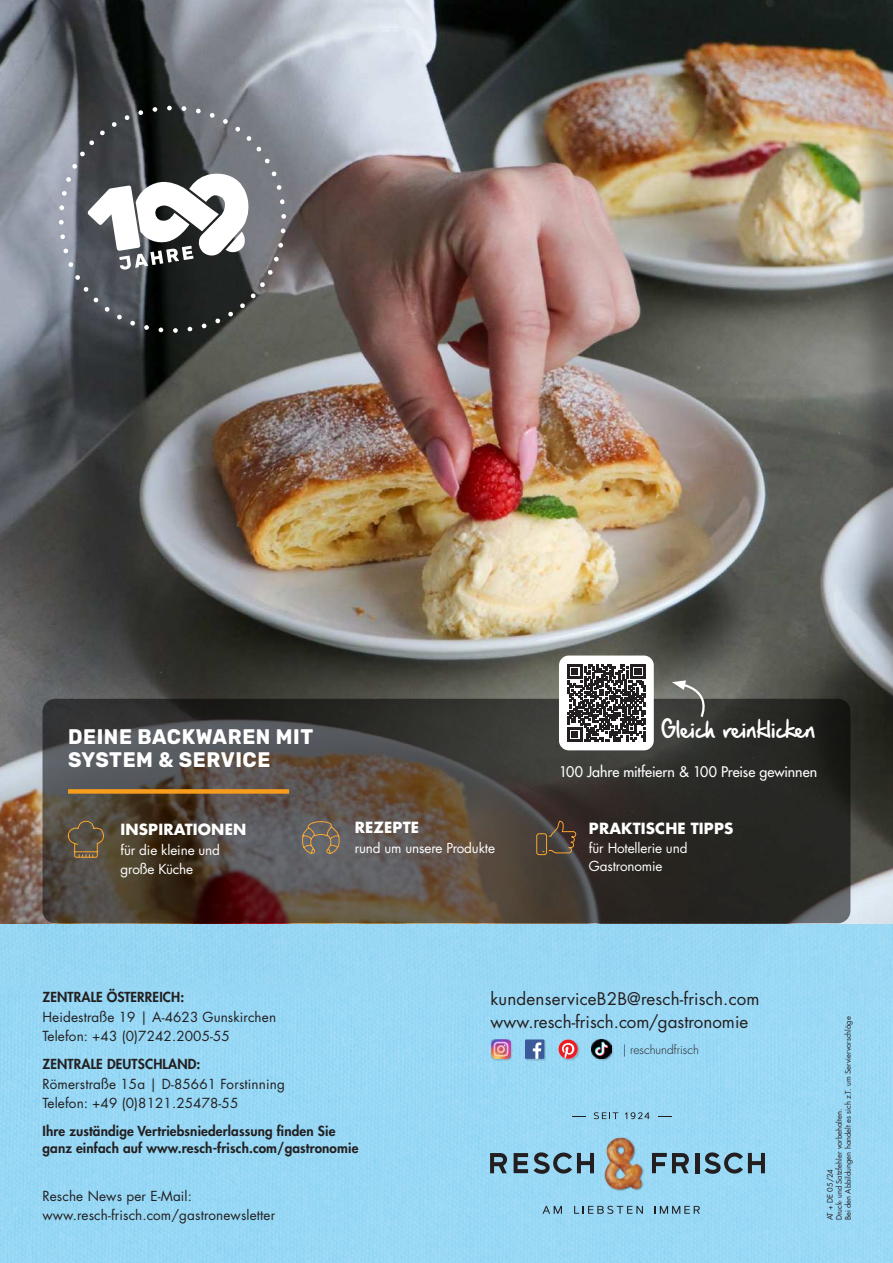
<style>
.page{position:relative;width:893px;height:1263px;background:#fff}
.page>*{position:absolute;margin:0;border:0;box-sizing:border-box;transform-origin:0 0}
.t1{font:700 21px/22.5px "Rubik";letter-spacing:.03em;color:#fff;scale:.96 1}
.t2{font:16.95px/22.6px "Futura LT Pro";color:#231f20}
.t3{font:700 15px "Futura LT Pro";letter-spacing:.01em;color:#fff}
.t4{font:500 14.25px "Futura LT Pro";letter-spacing:-.005em;color:#fff}
.t5{font:13.5px/19.5px "Futura LT Pro";letter-spacing:.01em;color:#231f20}
.t6{font:800 13.5px/16.2px "Futura LT Pro";letter-spacing:.01em;color:#231f20}
.t7{font:13.5px/19.5px "Futura LT Pro";letter-spacing:-.01em;color:#fff}
.t8{font:13.5px "Hand Of Sean Pro";color:#fff}
.t9{font:300 12px "Futura LT Pro";color:#231f20}
.t10{font:7.5px/9px "Futura LT Pro";color:#231f20}
</style>
<div class="page">
<img style="left:0;top:0;width:893px;height:924px">
<img style="left:0;top:924px;width:893px;height:339px">
<svg style="left:542px;top:1206px;width:20px;height:8px"></svg>
<svg style="left:574px;top:1206px;width:69px;height:8px"></svg>
<svg style="left:655px;top:1206px;width:45px;height:8px"></svg>
<svg style="left:704px;top:1152px;width:61px;height:22px"></svg>
<hr style="left:695px;top:1153px;width:4px;height:20px;background:#231f20">
<svg style="left:652px;top:1153px;width:37px;height:20px"></svg>
<svg style="left:490px;top:1153px;width:17px;height:20px"></svg>
<svg style="left:514px;top:1153px;width:14px;height:20px"></svg>
<svg style="left:534px;top:1152px;width:60px;height:22px"></svg>
<svg style="left:572px;top:1116px;width:14px;height:1px"></svg>
<svg style="left:594px;top:1112px;width:24px;height:7px"></svg>
<svg style="left:625px;top:1112px;width:25px;height:8px"></svg>
<svg style="left:658px;top:1116px;width:13px;height:1px"></svg>
<img style="left:605px;top:1136px;width:40px;height:55px">
<svg style="left:43px;top:699px;width:807px;height:224px;background:#423c37"></svg>
<svg style="left:68px;top:820px;width:36px;height:38px"></svg>
<svg style="left:302px;top:821px;width:38px;height:56px;background:#716a62"></svg>
<svg style="left:536px;top:821px;width:40px;height:34px"></svg>
<div style="left:68px;top:789px;width:221px;height:5px;background:#f89c1c"></div>
<div style="left:559px;top:655px;width:95px;height:95px;background:#fff;border-radius:10px"></div>
<svg style="left:567px;top:664px;width:78px;height:78px"></svg>
<svg style="left:672px;top:680px;width:41px;height:39px;background:#666762"></svg>
<div style="left:492px;top:1040px;width:122px;height:21px;background:#231f20;opacity:.2"></div>
<svg style="left:558px;top:1039px;width:20px;height:20px"></svg>
<img style="left:592px;top:1039px;width:19px;height:20px">
<div style="left:525px;top:1039px;width:19px;height:20px;background:#3b5a9a"></div>
<svg style="left:533px;top:1042px;width:8px;height:17px"></svg>
<img style="left:492px;top:1039px;width:19px;height:20px">
<div style="left:853px;top:105px;width:40px;height:1138px;background:#231f20;opacity:.32"></div>
<svg style="left:187px;top:327px;width:5px;height:5px"></svg>
<svg style="left:173px;top:328px;width:5px;height:5px"></svg>
<svg style="left:201px;top:323px;width:6px;height:5px"></svg>
<svg style="left:158px;top:327px;width:5px;height:5px"></svg>
<svg style="left:215px;top:318px;width:5px;height:5px"></svg>
<svg style="left:144px;top:325px;width:5px;height:5px"></svg>
<svg style="left:228px;top:311px;width:5px;height:6px"></svg>
<svg style="left:130px;top:320px;width:5px;height:6px"></svg>
<svg style="left:240px;top:303px;width:5px;height:5px"></svg>
<svg style="left:117px;top:314px;width:5px;height:5px"></svg>
<svg style="left:251px;top:293px;width:5px;height:5px"></svg>
<svg style="left:260px;top:282px;width:5px;height:5px"></svg>
<svg style="left:268px;top:270px;width:5px;height:5px"></svg>
<svg style="left:83px;top:287px;width:27px;height:25px"></svg>
<svg style="left:274px;top:256px;width:5px;height:5px"></svg>
<svg style="left:75px;top:275px;width:5px;height:5px"></svg>
<svg style="left:278px;top:243px;width:5px;height:5px"></svg>
<svg style="left:68px;top:262px;width:6px;height:5px"></svg>
<svg style="left:281px;top:228px;width:5px;height:5px"></svg>
<svg style="left:63px;top:248px;width:5px;height:5px"></svg>
<svg style="left:281px;top:214px;width:5px;height:5px"></svg>
<svg style="left:60px;top:234px;width:5px;height:5px"></svg>
<svg style="left:280px;top:199px;width:5px;height:5px"></svg>
<svg style="left:59px;top:220px;width:5px;height:5px"></svg>
<svg style="left:276px;top:185px;width:6px;height:5px"></svg>
<svg style="left:59px;top:205px;width:5px;height:5px"></svg>
<svg style="left:271px;top:171px;width:6px;height:5px"></svg>
<svg style="left:62px;top:191px;width:5px;height:5px"></svg>
<svg style="left:265px;top:158px;width:5px;height:5px"></svg>
<svg style="left:66px;top:177px;width:5px;height:5px"></svg>
<svg style="left:72px;top:164px;width:5px;height:5px"></svg>
<svg style="left:246px;top:136px;width:15px;height:16px"></svg>
<svg style="left:80px;top:151px;width:5px;height:5px"></svg>
<svg style="left:235px;top:127px;width:5px;height:5px"></svg>
<svg style="left:89px;top:140px;width:5px;height:5px"></svg>
<svg style="left:223px;top:119px;width:5px;height:5px"></svg>
<svg style="left:100px;top:130px;width:5px;height:5px"></svg>
<svg style="left:210px;top:113px;width:5px;height:5px"></svg>
<svg style="left:112px;top:122px;width:5px;height:5px"></svg>
<svg style="left:196px;top:108px;width:5px;height:5px"></svg>
<svg style="left:124px;top:115px;width:6px;height:5px"></svg>
<svg style="left:181px;top:106px;width:5px;height:5px"></svg>
<svg style="left:138px;top:110px;width:5px;height:5px"></svg>
<svg style="left:167px;top:106px;width:5px;height:4px"></svg>
<svg style="left:152px;top:107px;width:5px;height:5px"></svg>
<svg style="left:88px;top:172px;width:162px;height:98px"></svg>
<h1 class="t1" style="left:68px;top:726px;width:257px">DEINE BACKWAREN MIT<br>SYSTEM &amp; SERVICE</h1>
<p class="t3" style="left:121px;top:823px;width:127px">INSPIRATIONEN</p>
<p class="t7" style="left:121px;top:841px;width:101px">für die kleine und große Küche</p>
<p class="t3" style="left:355px;top:821px;width:66px">REZEPTE</p>
<p class="t7" style="left:355px;top:839px;width:142px">rund um unsere Produkte</p>
<p class="t8" style="left:661px;top:725px;width:156px">Gleich reinklicken</p>
<p class="t4" style="left:559px;top:764px;width:260px">100 Jahre mitfeiern &amp; 100 Preise gewinnen</p>
<p class="t3" style="left:589px;top:821px;width:146px">PRAKTISCHE TIPPS</p>
<p class="t7" style="left:589px;top:840px;width:100px;line-height:18px">für Hotellerie und<br>Gastronomie</p>
<p class="t6" style="left:43px;top:989px;width:143px">ZENTRALE ÖSTERREICH:</p>
<p class="t5" style="left:43px;top:1008px;width:235px">Heidestraße 19 | A-4623 Gunskirchen<br>Telefon: +43 (0)7242.2005-55</p>
<p class="t6" style="left:43px;top:1056px;width:160px">ZENTRALE DEUTSCHLAND:</p>
<p class="t5" style="left:43px;top:1075px;width:244px">Römerstraße 15a | D-85661 Forstinning<br>Telefon: +49 (0)8121.25478-55</p>
<p class="t6" style="left:43px;top:1123px;width:317px">Ihre zuständige Vertriebsniederlassung finden Sie ganz einfach auf www.resch-frisch.com/gastronomie</p>
<p class="t5" style="left:43px;top:1187px;width:234px">Resche News per E-Mail: www.resch-frisch.com/gastronewsletter</p>
<p class="t2" style="left:491px;top:989px;width:270px">kundenserviceB2B@resch-frisch.com www.resch-frisch.com/gastronomie</p>
<p class="t9" style="left:623px;top:1044px;width:78px">| reschundfrisch</p>
<p class="t10" style="left:826px;top:1220px;width:206px;rotate:-90deg">AT + DE 05/24<br>Druck- und Satzfehler vorbehalten.<br>Bei den Abbildungen handelt es sich z.T. um Serviervorschläge</p>
</div>
